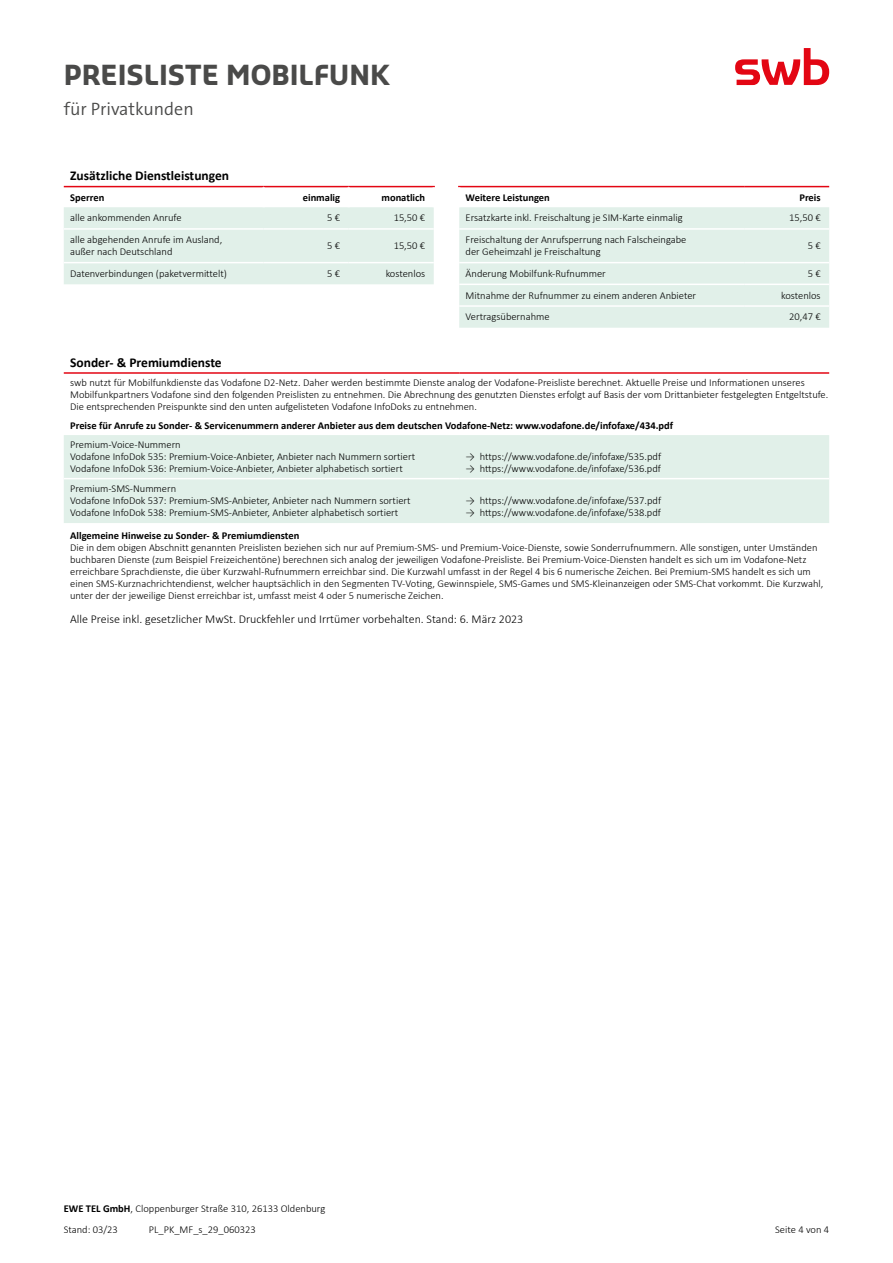
<style>
.page{position:relative;width:893px;height:1263px;background:#fff}
.page>*{position:absolute;margin:0;border:0;box-sizing:border-box;transform-origin:0 0}
.t1{font:700 27px "Sansa Pro";color:#4a4a49}
.t2{font:300 18px "The Sans B4";color:#4a4a49}
.t3{font:700 13.5px "Calibri";color:#000}
.normaler_Text{font:300 12px "Calibri";color:#000}
.t4{font:300 10.5px/12px "Calibri";color:#000}
.t5{font:700 10.5px "Calibri";color:#000}
.s1{font-weight:700}
</style>
<div class="page">
<svg style="left:735px;top:48px;width:94px;height:37px"></svg>
<svg style="left:350px;top:187px;width:479px;height:1px"></svg>
<div style="left:64px;top:207px;width:765px;height:21px;background:#e1f0e9"></div>
<svg style="left:64px;top:230px;width:765px;height:98px;fill:#e1f0e9"></svg>
<hr style="left:64px;top:186px;width:200px;height:1px;background:#e30613">
<hr style="left:264px;top:186px;width:85px;height:1px;background:#e30613">
<hr style="left:349px;top:186px;width:86px;height:1px;background:#e30613">
<hr style="left:458px;top:186px;width:286px;height:1px;background:#e30613">
<hr style="left:744px;top:186px;width:85px;height:1px;background:#e30613">
<hr style="left:433px;top:187px;width:2px;height:20px;background:#fff">
<hr style="left:458px;top:187px;width:2px;height:20px;background:#fff">
<hr style="left:64px;top:262px;width:200px;height:1px;background:#fff">
<hr style="left:349px;top:262px;width:85px;height:1px;background:#fff">
<hr style="left:459px;top:262px;width:285px;height:1px;background:#fff">
<hr style="left:459px;top:284px;width:285px;height:1px;background:#fff">
<hr style="left:459px;top:305px;width:285px;height:2px;background:#fff">
<hr style="left:264px;top:262px;width:85px;height:1px;background:#fff">
<hr style="left:744px;top:262px;width:85px;height:1px;background:#fff">
<hr style="left:744px;top:284px;width:85px;height:1px;background:#fff">
<hr style="left:744px;top:305px;width:85px;height:2px;background:#fff">
<hr style="left:64px;top:372px;width:395px;height:2px;background:#e30613">
<hr style="left:459px;top:372px;width:370px;height:2px;background:#e30613">
<div style="left:64px;top:435px;width:765px;height:88px;background:#e1f0e9"></div>
<h1 class="t1" style="left:64px;top:57px;width:328px">PREISLISTE MOBILFUNK</h1>
<h2 class="t2" style="left:64px;top:99px;width:131px">für Privatkunden</h2>
<p class="t3" style="left:70px;top:166px;width:160px">Zusätzliche Dienstleistungen</p>
<p class="t5" style="left:70px;top:190px;width:36px">Sperren</p>
<p class="t5" style="left:303px;top:190px;width:39px">einmalig</p>
<p class="t5" style="left:381px;top:190px;width:45px">monatlich</p>
<p class="t5" style="left:466px;top:190px;width:86px">Weitere Leistungen</p>
<p class="t5" style="left:799px;top:190px;width:23px">Preis</p>
<p class="t4" style="left:70px;top:212px;width:113px">alle ankommenden Anrufe</p>
<p class="t4" style="left:327px;top:212px;width:15px">5 €</p>
<p class="t4" style="left:394px;top:212px;width:33px">15,50 €</p>
<p class="t4" style="left:466px;top:212px;width:219px">Ersatzkarte inkl. Freischaltung je SIM-Karte einmalig</p>
<p class="t4" style="left:789px;top:212px;width:33px">15,50 €</p>
<p class="t4" style="left:70px;top:234px;width:154px">alle abgehenden Anrufe im Ausland, außer nach Deutschland</p>
<p class="t4" style="left:327px;top:240px;width:15px">5 €</p>
<p class="t4" style="left:394px;top:240px;width:33px">15,50 €</p>
<p class="t4" style="left:466px;top:234px;width:222px">Freischaltung der Anrufsperrung nach Falscheingabe der Geheimzahl je Freischaltung</p>
<p class="t4" style="left:808px;top:240px;width:15px">5 €</p>
<p class="t4" style="left:70px;top:267px;width:158px">Datenverbindungen (paketvermittelt)</p>
<p class="t4" style="left:327px;top:267px;width:15px">5 €</p>
<p class="t4" style="left:386px;top:267px;width:41px">kostenlos</p>
<p class="t4" style="left:466px;top:267px;width:142px">Änderung Mobilfunk-Rufnummer</p>
<p class="t4" style="left:808px;top:267px;width:15px">5 €</p>
<p class="t4" style="left:466px;top:289px;width:232px">Mitnahme der Rufnummer zu einem anderen Anbieter</p>
<p class="t4" style="left:781px;top:289px;width:41px">kostenlos</p>
<p class="t4" style="left:466px;top:311px;width:85px">Vertragsübernahme</p>
<p class="t4" style="left:789px;top:311px;width:33px">20,47 €</p>
<p class="t3" style="left:70px;top:353px;width:153px">Sonder- &amp; Premiumdienste</p>
<p class="t4" style="left:70px;top:377px;width:760px">swb nutzt für Mobilfunkdienste das Vodafone D2-Netz. Daher werden bestimmte Dienste analog der Vodafone-Preisliste berechnet. Aktuelle Preise und Informationen unseres<br>Mobilfunkpartners Vodafone sind den folgenden Preislisten zu entnehmen. Die Abrechnung des genutzten Dienstes erfolgt auf Basis der vom Drittanbieter festgelegten Entgeltstufe.<br>Die entsprechenden Preispunkte sind den unten aufgelisteten Vodafone InfoDoks zu entnehmen.</p>
<p class="t5" style="left:70px;top:418px;width:604px">Preise für Anrufe zu Sonder- &amp; Servicenummern anderer Anbieter aus dem deutschen Vodafone-Netz: www.vodafone.de/infofaxe/434.pdf</p>
<p class="t4" style="left:70px;top:439px;width:112px">Premium-Voice-Nummern</p>
<p class="t4" style="left:70px;top:451px;width:346px">Vodafone InfoDok 535: Premium-Voice-Anbieter, Anbieter nach Nummern sortiert</p>
<p class="t4" style="left:70px;top:463px;width:334px">Vodafone InfoDok 536: Premium-Voice-Anbieter, Anbieter alphabetisch sortiert</p>
<p class="t4" style="left:466px;top:451px;width:197px">→ https://www.vodafone.de/infofaxe/535.pdf</p>
<p class="t4" style="left:466px;top:463px;width:197px">→ https://www.vodafone.de/infofaxe/536.pdf</p>
<p class="t4" style="left:70px;top:483px;width:108px">Premium-SMS-Nummern</p>
<p class="t4" style="left:70px;top:495px;width:342px">Vodafone InfoDok 537: Premium-SMS-Anbieter, Anbieter nach Nummern sortiert</p>
<p class="t4" style="left:70px;top:507px;width:330px">Vodafone InfoDok 538: Premium-SMS-Anbieter, Anbieter alphabetisch sortiert</p>
<p class="t4" style="left:466px;top:495px;width:197px">→ https://www.vodafone.de/infofaxe/537.pdf</p>
<p class="t4" style="left:466px;top:507px;width:197px">→ https://www.vodafone.de/infofaxe/538.pdf</p>
<p class="t4" style="left:70px;top:530px;width:755px"><span class="s1">Allgemeine Hinweise zu Sonder- &amp; Premiumdiensten<br></span>Die in dem obigen Abschnitt genannten Preislisten beziehen sich nur auf Premium-SMS- und Premium-Voice-Dienste, sowie Sonderrufnummern. Alle sonstigen, unter Umständen buchbaren Dienste (zum Beispiel Freizeichentöne) berechnen sich analog der jeweiligen Vodafone-Preisliste. Bei Premium-Voice-Diensten handelt es sich um im Vodafone-Netz erreichbare Sprachdienste, die über Kurzwahl-Rufnummern erreichbar sind. Die Kurzwahl umfasst in der Regel 4 bis 6 numerische Zeichen. Bei Premium-SMS handelt es sich um einen SMS-Kurznachrichtendienst, welcher hauptsächlich in den Segmenten TV-Voting, Gewinnspiele, SMS-Games und SMS-Kleinanzeigen oder SMS-Chat vorkommt. Die Kurzwahl, unter der der jeweilige Dienst erreichbar ist, umfasst meist 4 oder 5 numerische Zeichen.</p>
<p class="normaler_Text" style="left:70px;top:612px;width:455px">Alle Preise inkl. gesetzlicher MwSt. Druckfehler und Irrtümer vorbehalten. Stand: 6. März 2023</p>
<p class="t4" style="left:64px;top:1202px;width:263px"><span class="s1">EWE TEL GmbH</span>, Cloppenburger Straße 310, 26133 Oldenburg</p>
<p class="t4" style="left:64px;top:1223px;width:56px">Stand: 03/23</p>
<p class="t4" style="left:149px;top:1223px;width:108px">PL_PK_MF_s_29_060323</p>
<p class="t4" style="left:775px;top:1223px;width:56px">Seite 4 von 4</p>
</div>
